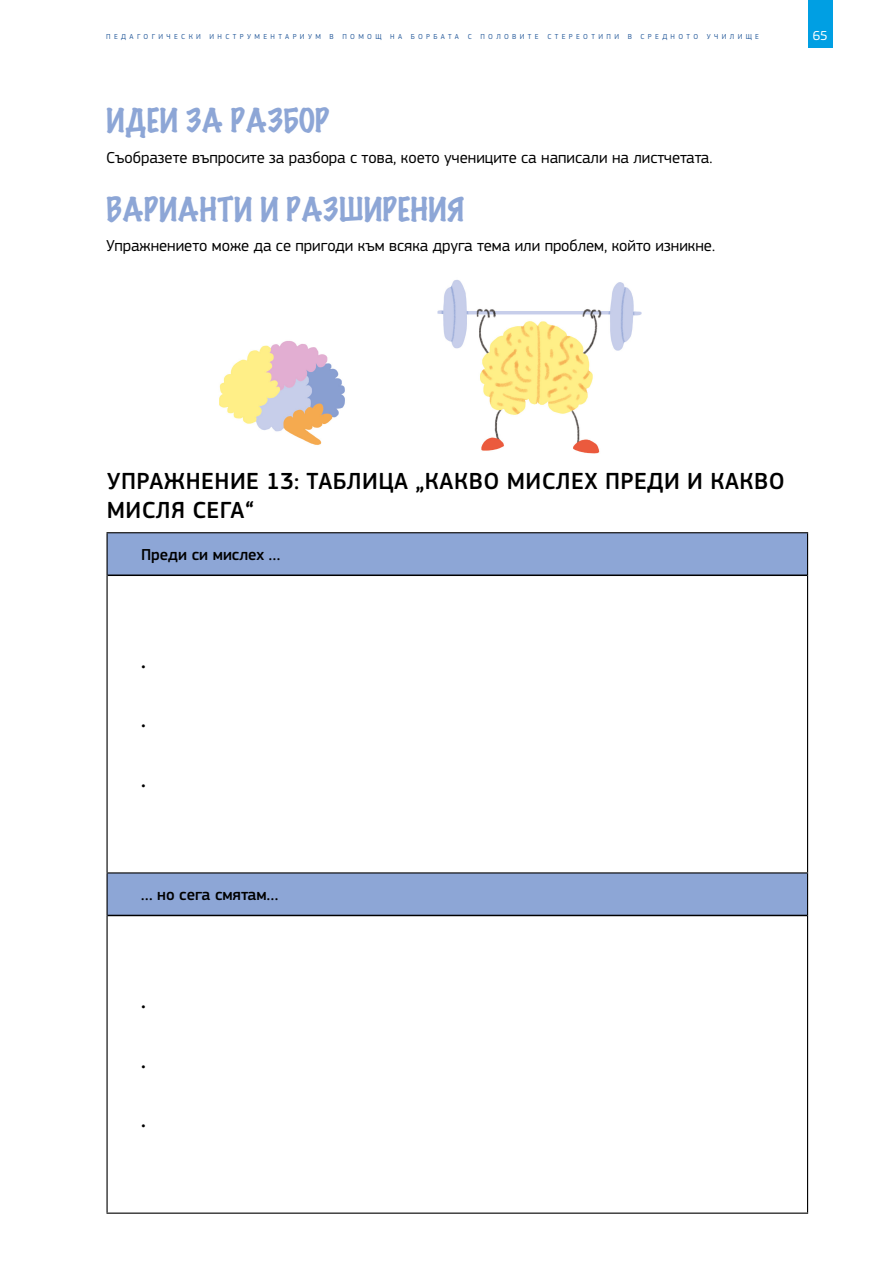
<style>
.page{position:relative;width:893px;height:1263px;background:#fff}
.page>*{position:absolute;margin:0;border:0;box-sizing:border-box;transform-origin:0 0}
.t1{font:100 30px "Marker Felt";color:#8da6d6}
.activity_hlavicka{font:500 24.3px/29.1px "EC Square Sans Pro";letter-spacing:.02em;color:#000}
.text{font:16.5px "EC Square Sans Pro";color:#000}
.t2{font:500 16.5px "EC Square Sans Pro";color:#000}
.t3{font:13.5px "EC Square Sans Pro";color:#fff}
.t4{font:7.5px "EC Square Sans Pro";letter-spacing:.45em;color:#275b9b}
</style>
<div class="page">
<div style="left:808px;top:0;width:24px;height:48px;background:#009fe3"></div>
<img style="left:219px;top:280px;width:423px;height:174px">
<div style="left:107px;top:533px;width:701px;height:42px;background:#8da6d6"></div>
<div style="left:107px;top:873px;width:701px;height:42px;background:#8da6d6"></div>
<hr style="left:108px;top:574px;width:699px;height:2px;background:#000">
<hr style="left:108px;top:915px;width:699px;height:1px;background:#000">
<hr style="left:106px;top:532px;width:702px;height:1px;background:#000">
<hr style="left:106px;top:533px;width:2px;height:42px;background:#000">
<hr style="left:807px;top:533px;width:1px;height:42px;background:#000">
<hr style="left:106px;top:575px;width:2px;height:297px;background:#000">
<hr style="left:807px;top:575px;width:1px;height:297px;background:#000">
<hr style="left:106px;top:915px;width:2px;height:297px;background:#000">
<hr style="left:807px;top:915px;width:1px;height:297px;background:#000">
<hr style="left:106px;top:873px;width:2px;height:42px;background:#000">
<hr style="left:106px;top:872px;width:702px;height:1px;background:#000">
<hr style="left:106px;top:1212px;width:702px;height:2px;background:#000">
<hr style="left:807px;top:873px;width:1px;height:42px;background:#000">
<p class="t4" style="left:106px;top:32px;width:654px">ПЕДАГОГИЧЕСКИ ИНСТРУМЕНТАРИУМ В ПОМОЩ НА БОРБАТА С ПОЛОВИТЕ СТЕРЕОТИПИ В СРЕДНОТО УЧИЛИЩЕ</p>
<p class="t3" style="left:813px;top:28px;width:17px">65</p>
<p class="t1" style="left:106px;top:97px;width:225px">ИДЕИ ЗА РАЗБОР</p>
<p class="text" style="left:106px;top:147px;width:608px">Съобразете въпросите за разбора с това, което учениците са написали на листчетата.</p>
<p class="t1" style="left:106px;top:186px;width:361px">ВАРИАНТИ И РАЗШИРЕНИЯ</p>
<p class="text" style="left:106px;top:236px;width:610px">Упражнението може да се пригоди към всяка друга тема или проблем, който изникне.</p>
<p class="activity_hlavicka" style="left:107px;top:466px;width:679px">УПРАЖНЕНИЕ 13: ТАБЛИЦА „КАКВО МИСЛЕХ ПРЕДИ И КАКВО<br>МИСЛЯ СЕГА“</p>
<p class="t2" style="left:141px;top:545px;width:141px">Преди си мислех …</p>
<p class="text" style="left:141px;top:656px;width:6px">•</p>
<p class="text" style="left:141px;top:715px;width:6px">•</p>
<p class="text" style="left:141px;top:775px;width:6px">•</p>
<p class="t2" style="left:141px;top:885px;width:139px">… но сега смятам…</p>
<p class="text" style="left:141px;top:996px;width:6px">•</p>
<p class="text" style="left:141px;top:1055px;width:6px">•</p>
<p class="text" style="left:141px;top:1115px;width:6px">•</p>
</div>
